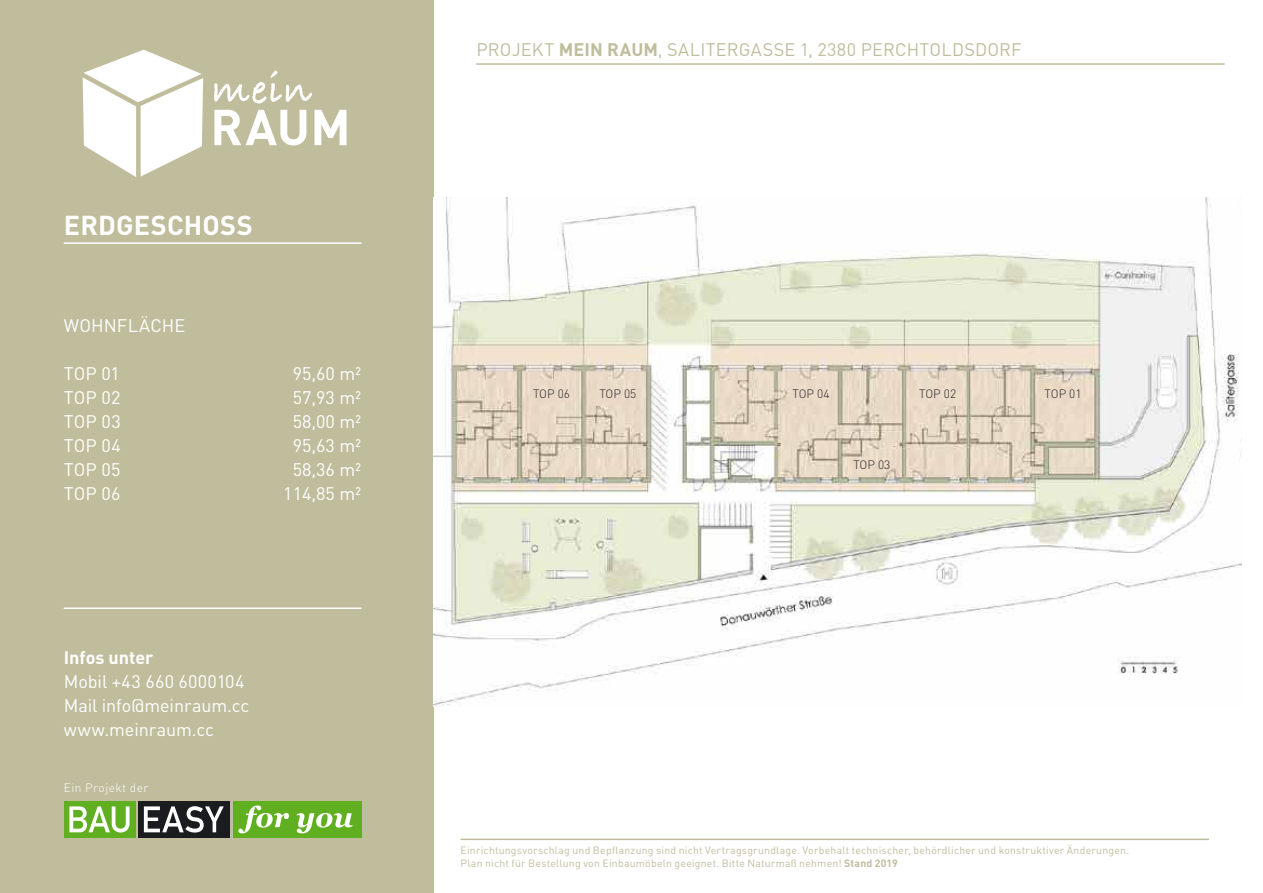
<style>
.page{position:relative;width:1263px;height:893px;background:#fff}
.page>*{position:absolute;margin:0;border:0;box-sizing:border-box;transform-origin:0 0}
.t1{font:700 27px "DIN Pro";letter-spacing:.01em;color:#fff}
.t2{font:18px/24px "DIN Pro";color:#fff;text-align:justify}
.t3{font:18px "DIN Pro";letter-spacing:.01em;color:#c0bd9d}
.t4{font:700 18px "DIN Pro";color:#fff}
.t5{font:300 12px "DIN";color:#232323}
.t6{font:300 12px "DIN Pro";letter-spacing:.035em;color:#fff}
.t7{font:10.5px/12.6px "DIN Pro";letter-spacing:.02em;color:#c0bd9d}
.s1{font-weight:700}
</style>
<div class="page">
<div style="left:0;top:0;width:434px;height:893px;background:#c0bd9d"></div>
<svg style="left:83px;top:50px;width:120px;height:127px"></svg>
<svg style="left:214px;top:110px;width:132px;height:35px"></svg>
<svg style="left:214px;top:70px;width:98px;height:34px"></svg>
<hr style="left:64px;top:242px;width:297px;height:2px;background:#fff">
<hr style="left:64px;top:607px;width:297px;height:2px;background:#fff">
<div style="left:138px;top:801px;width:92px;height:37px;background:#1b1c20"></div>
<div style="left:64px;top:801px;width:71px;height:37px;background:#60af20"></div>
<svg style="left:69px;top:806px;width:61px;height:26px"></svg>
<div style="left:233px;top:801px;width:128px;height:37px;background:#60af20"></div>
<svg style="left:238px;top:805px;width:115px;height:28px"></svg>
<svg style="left:144px;top:806px;width:80px;height:26px"></svg>
<hr style="left:460px;top:839px;width:749px;height:1px;background:#c0bd9d">
<hr style="left:476px;top:63px;width:749px;height:2px;background:#c0bd9d">
<img style="left:434px;top:197px;width:808px;height:509px">
<h1 class="t1" style="left:64px;top:207px;width:190px">ERDGESCHOSS</h1>
<h2 class="t2" style="left:64px;top:312px;width:123px">WOHNFLÄCHE</h2>
<h2 class="t2" style="left:64px;top:360px;width:58px">TOP 01<br>TOP 02<br>TOP 03<br>TOP 04<br>TOP 05<br>TOP 06</h2>
<h2 class="t2" style="left:283px;top:360px;width:80px;text-align:center">95,60 m²<br>57,93 m²<br>58,00 m²<br>95,63 m²<br>58,36 m²<br>114,85 m²</h2>
<h2 class="t4" style="left:64px;top:646px;width:91px">Infos unter</h2>
<h2 class="t2" style="left:64px;top:669px;width:187px;text-align:left">Mobil +43 660 6000104<br>Mail info@meinraum.cc www.meinraum.cc</h2>
<p class="t6" style="left:64px;top:779px;width:86px">Ein Projekt der</p>
<h2 class="t3" style="left:476px;top:38px;width:547px">PROJEKT <span class="s1">MEIN RAUM</span>, SALITERGASSE 1, 2380 PERCHTOLDSDORF</h2>
<p class="t5" style="left:533px;top:386px;width:39px">TOP 06</p>
<p class="t5" style="left:599px;top:386px;width:39px">TOP 05</p>
<p class="t5" style="left:792px;top:386px;width:39px">TOP 04</p>
<p class="t5" style="left:853px;top:457px;width:39px">TOP 03</p>
<p class="t5" style="left:919px;top:386px;width:39px">TOP 02</p>
<p class="t5" style="left:1044px;top:386px;width:39px">TOP 01</p>
<p class="t7" style="left:460px;top:843px;width:670px">Einrichtungsvorschlag und Bepflanzung sind nicht Vertragsgrundlage. Vorbehalt technischer, behördlicher und konstruktiver Änderungen.<br>Plan nicht für Bestellung von Einbaumöbeln geeignet. Bitte Naturmaß nehmen! <span class="s1">Stand 2019</span></p>
</div>
